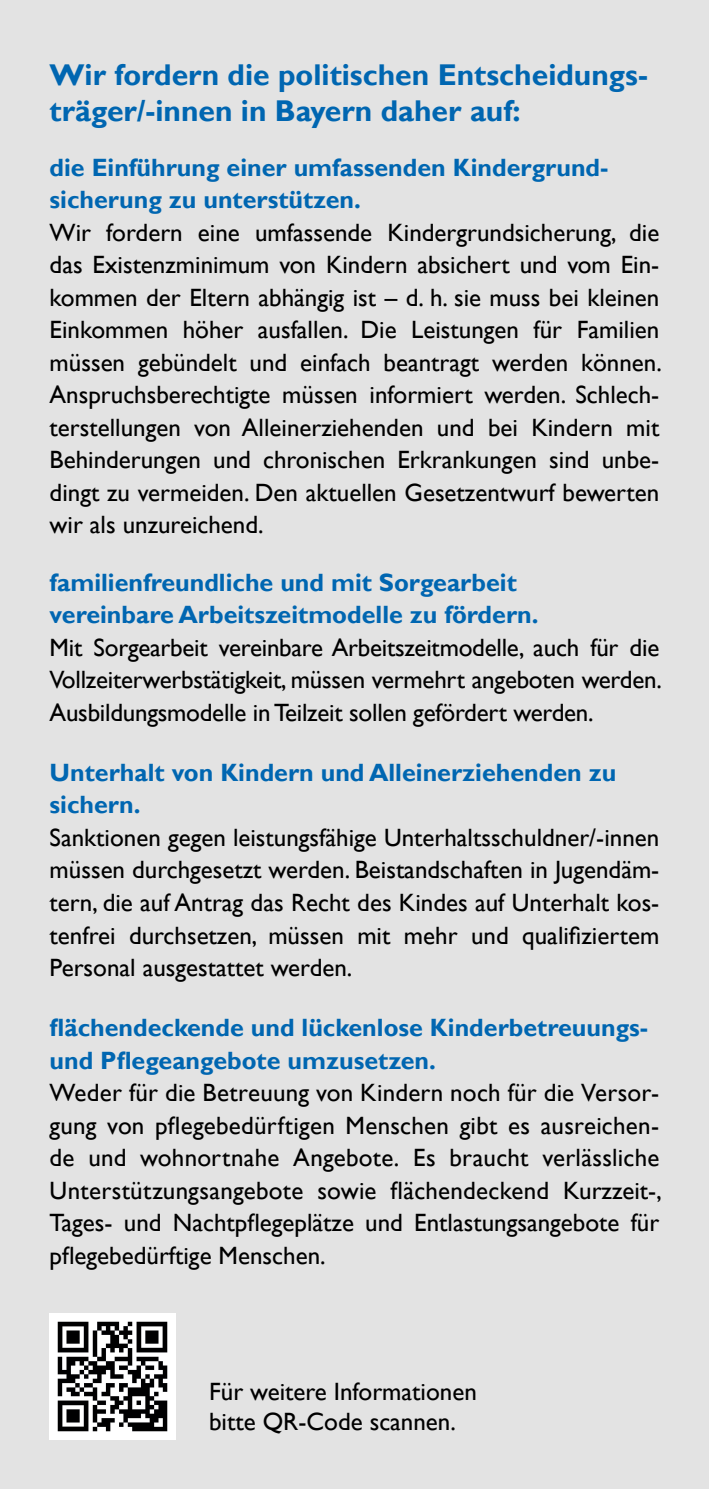
<style>
.page{position:relative;width:709px;height:1489px;background:#fff}
.page>*{position:absolute;margin:0;border:0;box-sizing:border-box;transform-origin:0 0}
.t1{font:700 30px/36px "Gill Alt One";color:#0066b1}
.t2{font:25px/32.5px "Gill Alt One";color:#000;text-align:justify}
.t3{font:700 25px/32.5px "Gill Alt One";color:#0066b1}
</style>
<div class="page">
<div style="left:0;top:0;width:709px;height:1488px;background:#e3e3e3"></div>
<img style="left:50px;top:1313px;width:125px;height:125px">
<p class="t1" style="left:50px;top:56px;width:600px">Wir fordern die politischen Entscheidungs&shy;träger/-innen in Bayern daher auf:</p>
<p class="t3" style="left:50px;top:151px;width:560px">die Einführung einer umfassenden Kindergrund&shy;sicherung zu unterstützen.</p>
<p class="t2" style="left:50px;top:216px;width:613px">Wir fordern eine umfassende Kindergrundsicherung, die das Existenzminimum von Kindern absichert und vom Ein&shy;kommen der Eltern abhängig ist – d. h. sie muss bei kleinen Einkommen höher ausfallen. Die Leistungen für Familien müssen gebündelt und einfach beantragt werden können.<br>Anspruchsberechtigte müssen informiert werden. Schlech&shy;terstellungen von Alleinerziehenden und bei Kindern mit Behinderungen und chronischen Erkrankungen sind unbe&shy;dingt zu vermeiden. Den aktuellen Gesetzentwurf bewerten wir als unzureichend.</p>
<p class="t3" style="left:50px;top:566px;width:490px">familienfreundliche und mit Sorgearbeit vereinbare Arbeitszeitmodelle zu fördern.</p>
<p class="t2" style="left:50px;top:631px;width:613px">Mit Sorgearbeit vereinbare Arbeitszeitmodelle, auch für die Vollzeiterwerbstätigkeit, müssen vermehrt angeboten werden.<br>Ausbildungsmodelle in Teilzeit sollen gefördert werden.</p>
<p class="t3" style="left:50px;top:756px;width:568px">Unterhalt von Kindern und Alleinerziehenden zu sichern.</p>
<p class="t2" style="left:50px;top:821px;width:611px">Sanktionen gegen leistungsfähige Unterhaltsschuldner/-innen müssen durchgesetzt werden. Beistandschaften in Jugendäm&shy;tern, die auf Antrag das Recht des Kindes auf Unterhalt kos&shy;tenfrei durchsetzen, müssen mit mehr und qualifiziertem Personal ausgestattet werden.</p>
<p class="t3" style="left:50px;top:1011px;width:600px">flächendeckende und lückenlose Kinderbetreuungs&shy;und Pflegeangebote umzusetzen.</p>
<p class="t2" style="left:50px;top:1076px;width:613px">Weder für die Betreuung von Kindern noch für die Versor&shy;gung von pflegebedürftigen Menschen gibt es ausreichen&shy;de und wohnortnahe Angebote. Es braucht verlässliche Unterstützungsangebote sowie flächendeckend Kurzzeit-, Tages- und Nachtpflegeplätze und Entlastungsangebote für pflegebedürftige Menschen.</p>
<p class="t2" style="left:209px;top:1375px;width:269px;line-height:30px">Für weitere Informationen bitte QR-Code scannen.</p>
</div>
